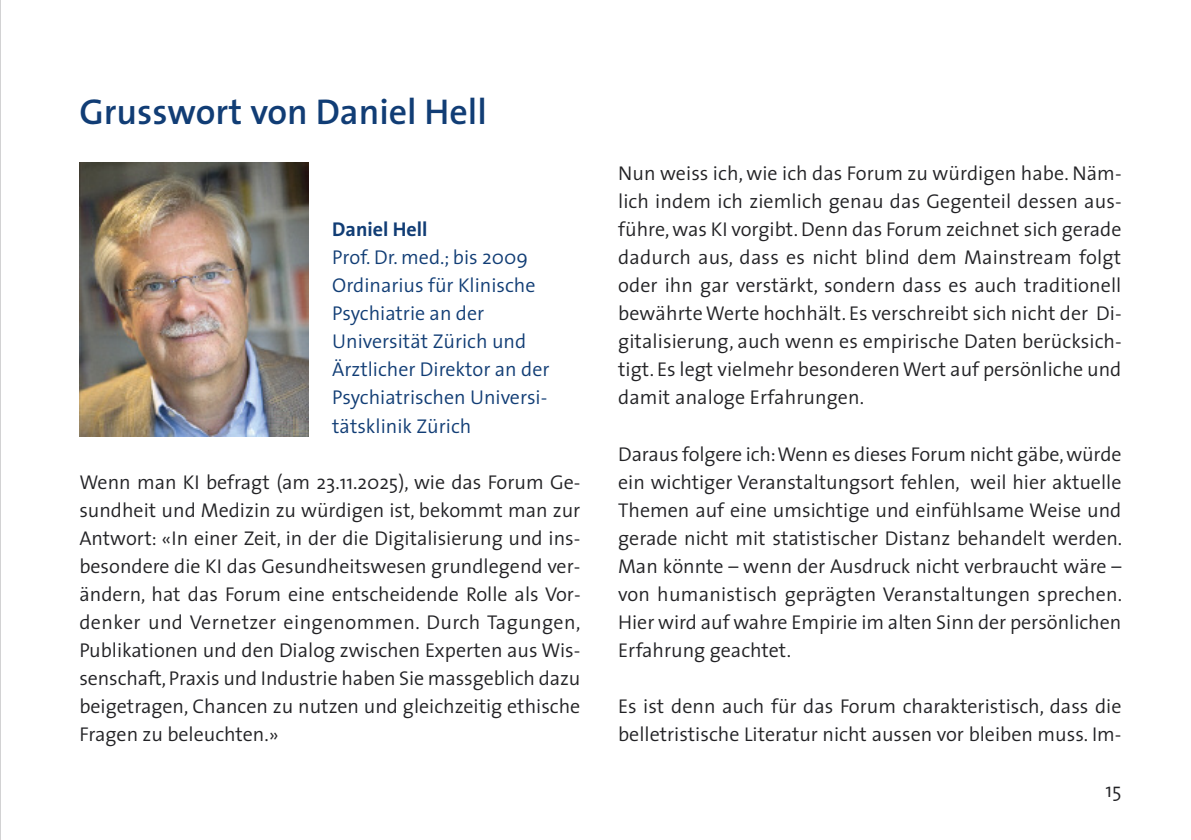
<style>
.page{position:relative;width:1191px;height:840px;background:#fff}
.page>*{position:absolute;margin:0;border:0;box-sizing:border-box;transform-origin:0 0}
.t1{font:600 36px "The Sans";color:#113d75}
.t2{font:300 20px/28px "The Sans";color:#222225;text-align:justify}
.t3{font:300 20px/28px "The Sans";color:#113d75}
.t4{font:700 20px "The Sans";color:#113d75}
</style>
<div class="page">
<img style="left:79px;top:163px;width:229px;height:273px">
<hr style="left:0;top:0;width:1px;height:839px;background:#a7a7a8">
<h1 class="t1" style="left:79px;top:98px;width:409px">Grusswort von Daniel Hell</h1>
<p class="t4" style="left:332px;top:221px;width:97px">Daniel Hell</p>
<p class="t3" style="left:332px;top:246px;width:219px">Prof. Dr. med.; bis 2009<br>Ordinarius für Klinische<br>Psychiatrie an der<br>Universität Zürich und<br>Ärztlicher Direktor an der<br>Psychiatrischen Universi&shy;tätsklinik Zürich</p>
<p class="t2" style="left:79px;top:470px;width:503px">Wenn man KI befragt (am 23.11.2025), wie das Forum Ge&shy;sundheit und Medizin zu würdigen ist, bekommt man zur Antwort: «In einer Zeit, in der die Digitalisierung und ins&shy;besondere die KI das Gesundheitswesen grundlegend ver&shy;ändern, hat das Forum eine entscheidende Rolle als Vor&shy;denker und Vernetzer eingenommen. Durch Tagungen, Publikationen und den Dialog zwischen Experten aus Wis&shy;senschaft, Praxis und Industrie haben Sie massgeblich dazu beigetragen, Chancen zu nutzen und gleichzeitig ethische Fragen zu beleuchten.»</p>
<p class="t2" style="left:618px;top:162px;width:505px">Nun weiss ich, wie ich das Forum zu würdigen habe. Näm&shy;lich indem ich ziemlich genau das Gegenteil dessen aus&shy;führe,was KI vorgibt.Denn das Forum zeichnet sich gerade dadurch aus, dass es nicht blind dem Mainstream folgt oder ihn gar verstärkt, sondern dass es auch traditionell bewährteWerte hochhält. Es verschreibt sich nicht der Di&shy;gitalisierung, auch wenn es empirische Daten berücksich&shy;tigt. Es legt vielmehr besonderenWert auf persönliche und damit analoge Erfahrungen.</p>
<p class="t2" style="left:618px;top:442px;width:505px">Daraus folgere ich:Wenn es dieses Forum nicht gäbe,würde ein wichtiger Veranstaltungsort fehlen, weil hier aktuelle Themen auf eine umsichtige und einfühlsame Weise und gerade nicht mit statistischer Distanz behandelt werden.<br>Man könnte – wenn der Ausdruck nicht verbraucht wäre – von humanistisch geprägten Veranstaltungen sprechen.<br>Hier wird auf wahre Empirie im alten Sinn der persönlichen Erfahrung geachtet.</p>
<p class="t2" style="left:618px;top:694px;width:505px">Es ist denn auch für das Forum charakteristisch, dass die belletristische Literatur nicht aussen vor bleiben muss. Im-</p>
<p class="t2" style="left:1105px;top:778px;width:18px">15</p>
</div>
